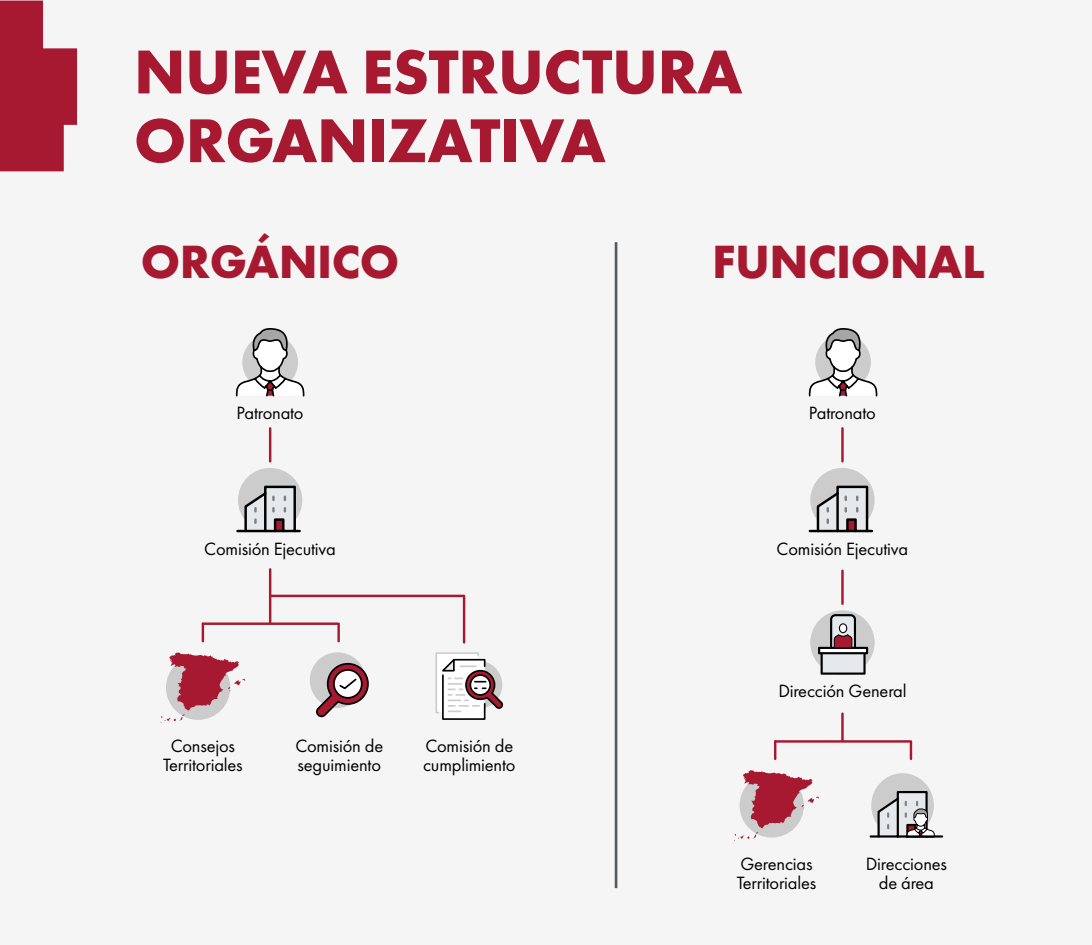
<style>
.page{position:relative;width:1092px;height:945px;background:#f5f5f5}
.page>*{position:absolute;margin:0;border:0;box-sizing:border-box;transform-origin:0 0}
.t1{font:700 64.23px/68.8px "Futura PT";letter-spacing:-.01em;color:#a71930}
.t2{font:700 48.48px "Futura PT";letter-spacing:-.01em;color:#a71930}
.t3{font:18.55px/18.6px "Futura PT";letter-spacing:-.01em;color:#000}
</style>
<div class="page">
<svg style="left:0;top:1px;width:77px;height:170px"></svg>
<hr style="left:614px;top:242px;width:3px;height:646px;background:#565a5c">
<hr style="left:269px;top:428px;width:2px;height:33px;background:#a71930">
<hr style="left:841px;top:428px;width:2px;height:33px;background:#a71930">
<hr style="left:269px;top:569px;width:2px;height:53px;background:#a71930">
<hr style="left:841px;top:714px;width:2px;height:26px;background:#a71930">
<hr style="left:203px;top:622px;width:134px;height:3px;background:#a71930">
<svg style="left:202px;top:624px;width:2px;height:17px"></svg>
<hr style="left:775px;top:740px;width:134px;height:3px;background:#a71930">
<svg style="left:774px;top:741px;width:2px;height:18px"></svg>
<hr style="left:909px;top:741px;width:3px;height:18px;background:#a71930">
<svg style="left:235px;top:328px;width:70px;height:69px"></svg>
<svg style="left:808px;top:328px;width:70px;height:69px"></svg>
<div style="left:238px;top:468px;width:64px;height:64px;background:#ccc;border-radius:50%"></div>
<svg style="left:236px;top:484px;width:66px;height:49px"></svg>
<div style="left:810px;top:468px;width:64px;height:64px;background:#ccc;border-radius:50%"></div>
<svg style="left:808px;top:484px;width:66px;height:49px"></svg>
<svg style="left:160px;top:652px;width:85px;height:71px"></svg>
<div style="left:310px;top:652px;width:55px;height:56px;background:#ccc;border-radius:50%"></div>
<svg style="left:315px;top:662px;width:54px;height:56px"></svg>
<svg style="left:268px;top:593px;width:198px;height:51px"></svg>
<svg style="left:435px;top:652px;width:69px;height:68px"></svg>
<div style="left:871px;top:773px;width:63px;height:65px;background:#ccc;border-radius:50%"></div>
<svg style="left:869px;top:790px;width:66px;height:48px"></svg>
<hr style="left:906px;top:835px;width:36px;height:3px;background:#000">
<hr style="left:841px;top:571px;width:2px;height:33px;background:#a71930">
<div style="left:810px;top:610px;width:64px;height:65px;background:#ccc;border-radius:50%"></div>
<svg style="left:818px;top:614px;width:50px;height:61px"></svg>
<svg style="left:734px;top:770px;width:85px;height:71px"></svg>
<h1 class="t1" style="left:134px;top:36px;width:610px">NUEVA ESTRUCTURA<br>ORGANIZATIVA</h1>
<h2 class="t2" style="left:141px;top:231px;width:260px">ORGÁNICO</h2>
<h2 class="t2" style="left:712px;top:231px;width:274px">FUNCIONAL</h2>
<p class="t3" style="left:237px;top:404px;width:68px">Patronato</p>
<p class="t3" style="left:809px;top:404px;width:68px">Patronato</p>
<p class="t3" style="left:204px;top:539px;width:133px">Comisión Ejecutiva</p>
<p class="t3" style="left:776px;top:539px;width:133px">Comisión Ejecutiva</p>
<p class="t3" style="left:163px;top:737px;width:81px;text-align:center">Consejos<br>Territoriales</p>
<p class="t3" style="left:295px;top:737px;width:89px">Comisión de seguimiento</p>
<p class="t3" style="left:423px;top:737px;width:94px">Comisión de cumplimiento</p>
<p class="t3" style="left:778px;top:681px;width:130px">Dirección General</p>
<p class="t3" style="left:736px;top:855px;width:81px">Gerencias<br>Territoriales</p>
<p class="t3" style="left:865px;top:855px;width:83px;text-align:center">Direcciones de área</p>
</div>
